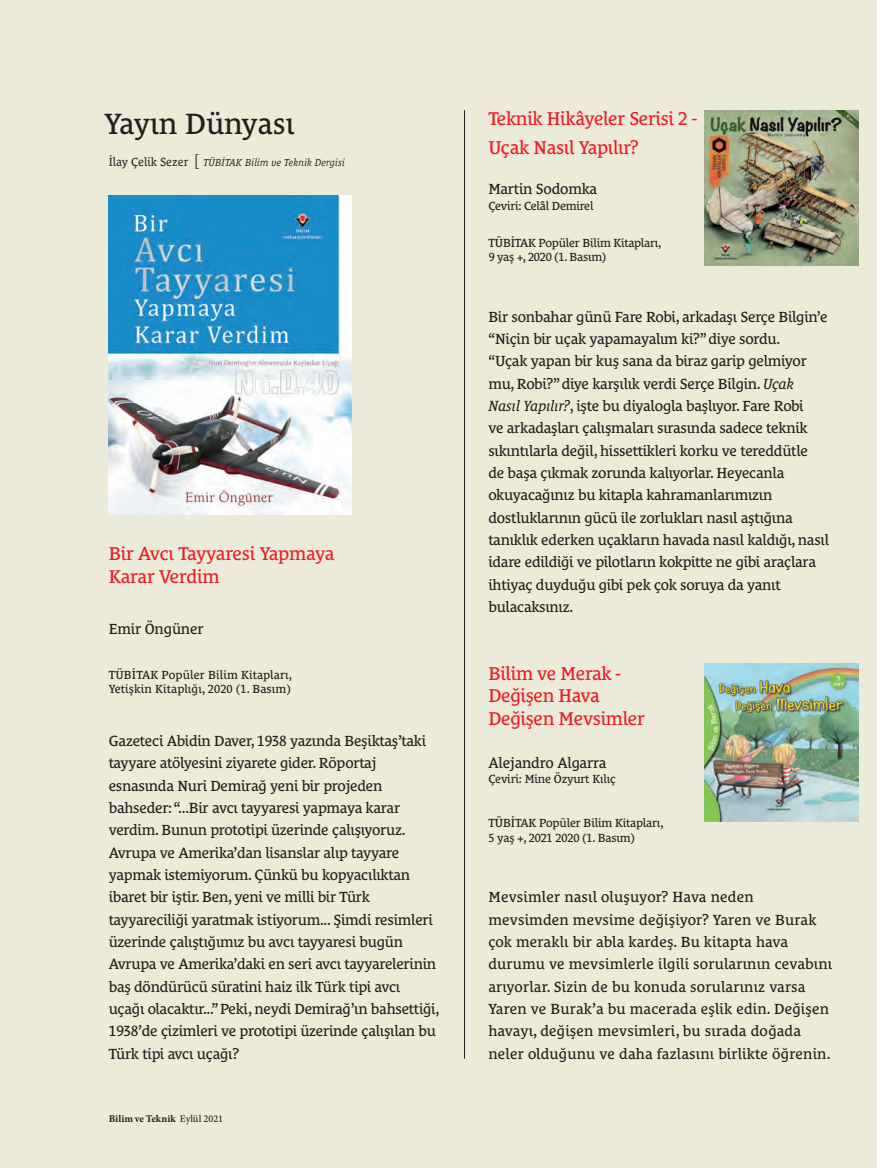
<style>
.page{position:relative;width:891px;height:1168px;background:#fff}
.page>*{position:absolute;margin:0;border:0;box-sizing:border-box;transform-origin:0 0}
.t1{font:30px "Le Monde Courrier Pro";color:#231f20}
.t2{font:18.9px/22.6px "Le Monde Courrier Pro";letter-spacing:-.02em;color:#ee1d23}
.t3{font:15px/22.4px "Le Monde Courrier Pro";letter-spacing:-.02em;color:#231f20}
.t4{font:15px/22.4px "Le Monde Courrier Pro";letter-spacing:.01em;color:#231f20}
.t5{font:12px/14.4px "Le Monde Courrier Pro";letter-spacing:-.01em;color:#231f20}
.t6{font:12px/14.4px "Le Monde Courrier Pro";letter-spacing:.01em;color:#231f20}
.t7{font:italic 10.35px "Le Monde Courrier Pro";color:#231f20}
.t8{font:700 10.35px "Minion Pro";letter-spacing:.005em;color:#231f20}
.s1{font-style:normal;font-size:12px}
.s2{font-family:"Le Monde Sans Pro";font-weight:300;font-style:normal;font-size:16.2px}
.s3{font-weight:500}
.s4{font-style:italic}
</style>
<div class="page">
<div style="left:0;top:0;width:876px;height:1168px;background:#ecebd9"></div>
<hr style="left:464px;top:110px;width:1px;height:948px;background:#231f20">
<img style="left:109px;top:195px;width:242px;height:319px">
<img style="left:704px;top:110px;width:153px;height:155px">
<img style="left:704px;top:663px;width:153px;height:158px">
<h1 class="t1" style="left:104px;top:99px;width:192px">Yayın Dünyası</h1>
<p class="t7" style="left:109px;top:154px;width:238px"><span class="s1">İlay Çelik Sezer</span> <span class="s2">[</span> TÜBİTAK Bilim ve Teknik Dergisi</p>
<p class="t2" style="left:109px;top:540px;width:227px">Bir Avcı Tayyaresi Yapmaya<br>Karar Verdim</p>
<p class="t3" style="left:109px;top:616px;width:96px">Emir Öngüner</p>
<p class="t6" style="left:109px;top:666px;width:185px">TÜBİTAK Popüler Bilim Kitapları,<br>Yetişkin Kitaplığı, 2020 (1. Basım)</p>
<p class="t3" style="left:109px;top:728px;width:332px">Gazeteci Abidin Daver, 1938 yazında Beşiktaş’taki tayyare atölyesini ziyarete gider. Röportaj esnasında Nuri Demirağ yeni bir projeden bahseder: “...Bir avcı tayyaresi yapmaya karar verdim. Bunun prototipi üzerinde çalışıyoruz.<br>Avrupa ve Amerika’dan lisanslar alıp tayyare yapmak istemiyorum. Çünkü bu kopyacılıktan ibaret bir iştir. Ben, yeni ve milli bir Türk tayyareciliği yaratmak istiyorum... Şimdi resimleri üzerinde çalıştığımız bu avcı tayyaresi bugün Avrupa ve Amerika’daki en seri avcı tayyarelerinin baş döndürücü süratini haiz ilk Türk tipi avcı uçağı olacaktır...” Peki, neydi Demirağ’ın bahsettiği, 1938’de çizimleri ve prototipi üzerinde çalışılan bu Türk tipi avcı uçağı?</p>
<p class="t8" style="left:109px;top:1111px;width:116px">Bilim ve Teknik <span class="s3">Eylül 2021</span></p>
<p class="t2" style="left:488px;top:102px;width:210px;line-height:28.5px">Teknik Hikâyeler Serisi 2 -<br>Uçak Nasıl Yapılır?</p>
<p class="t3" style="left:488px;top:176px;width:110px">Martin Sodomka</p>
<p class="t5" style="left:488px;top:197px;width:107px">Çeviri: Celâl Demirel</p>
<p class="t5" style="left:488px;top:234px;width:174px">TÜBİTAK Popüler Bilim Kitapları,<br>9 yaş +, 2020 (1. Basım)</p>
<p class="t3" style="left:488px;top:304px;width:342px">Bir sonbahar günü Fare Robi, arkadaşı Serçe Bilgin’e “Niçin bir uçak yapamayalım ki?” diye sordu.<br>“Uçak yapan bir kuş sana da biraz garip gelmiyor mu, Robi?” diye karşılık verdi Serçe Bilgin. <span class="s4">Uçak Nasıl Yapılır?</span>, işte bu diyalogla başlıyor. Fare Robi<br>ve arkadaşları çalışmaları sırasında sadece teknik sıkıntılarla değil, hissettikleri korku ve tereddütle<br>de başa çıkmak zorunda kalıyorlar. Heyecanla okuyacağınız bu kitapla kahramanlarımızın dostluklarının gücü ile zorlukları nasıl aştığına tanıklık ederken uçakların havada nasıl kaldığı, nasıl idare edildiği ve pilotların kokpitte ne gibi araçlara ihtiyaç duyduğu gibi pek çok soruya da yanıt bulacaksınız.</p>
<p class="t2" style="left:488px;top:659px;width:158px">Bilim ve Merak -<br>Değişen Hava<br>Değişen Mevsimler</p>
<p class="t3" style="left:488px;top:750px;width:120px">Alejandro Algarra</p>
<p class="t5" style="left:488px;top:770px;width:129px">Çeviri: Mine Özyurt Kılıç</p>
<p class="t5" style="left:488px;top:814px;width:176px">TÜBİTAK Popüler Bilim Kitapları,<br>5 yaş +, 2021 2020 (1. Basım)</p>
<p class="t4" style="left:488px;top:884px;width:345px">Mevsimler nasıl oluşuyor? Hava neden mevsimden mevsime değişiyor? Yaren ve Burak çok meraklı bir abla kardeş. Bu kitapta hava durumu ve mevsimlerle ilgili sorularının cevabını arıyorlar. Sizin de bu konuda sorularınız varsa Yaren ve Burak’a bu macerada eşlik edin. Değişen havayı, değişen mevsimleri, bu sırada doğada neler olduğunu ve daha fazlasını birlikte öğrenin.</p>
</div>
